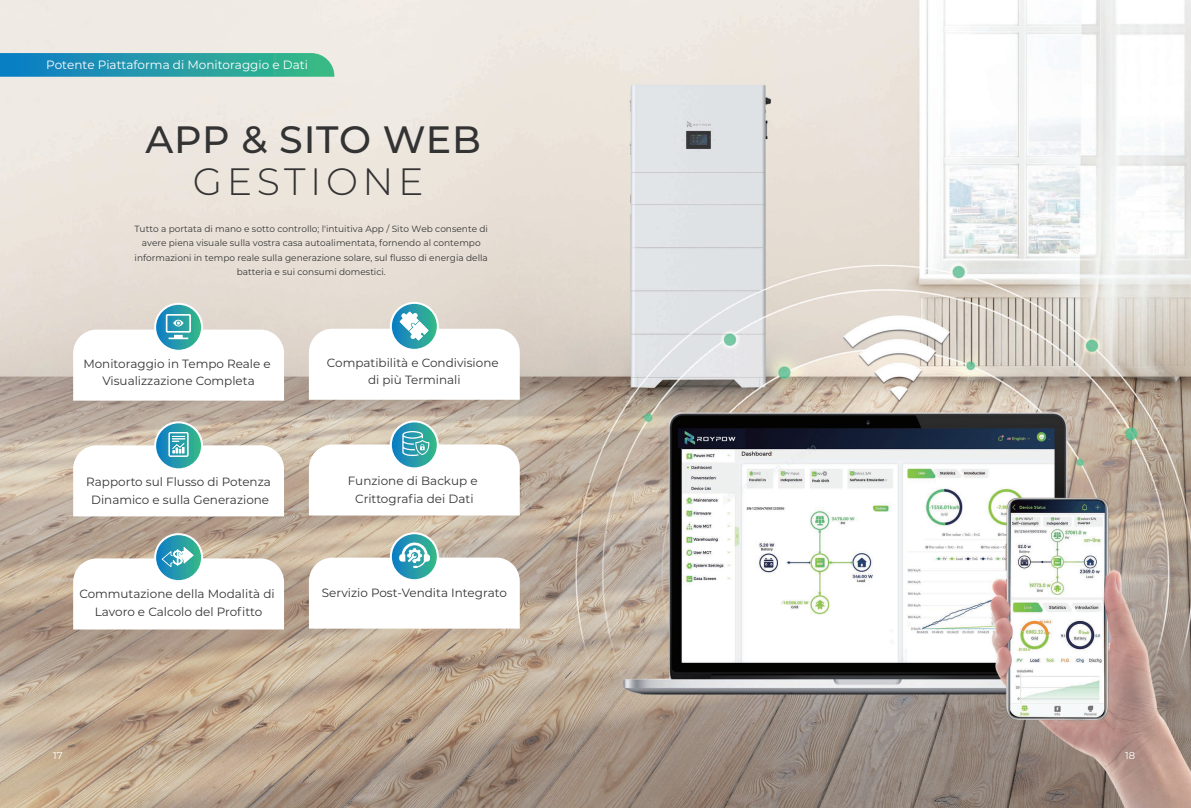
<style>
.page{position:relative;width:1191px;height:808px;background:#fff}
.page>*{position:absolute;margin:0;border:0;box-sizing:border-box;transform-origin:0 0}
.t1{font:500 38.1px "Montserrat";letter-spacing:.02em;color:#333334}
.t2{font:300 38.1px "Montserrat";letter-spacing:.12em;color:#333334}
.t3{font:12px/17.4px "Montserrat";color:#343434;text-align:center}
.t4{font:12px "Montserrat";color:#fff}
.t5{font:10px "Montserrat";color:#fff}
.t6{font:9px/14.5px "Montserrat";color:#343434;text-align:center}
</style>
<div class="page">
<img style="left:0;top:0;width:1191px;height:808px">
<svg style="left:155px;top:304px;width:47px;height:47px"></svg>
<svg style="left:391px;top:303px;width:47px;height:47px"></svg>
<svg style="left:155px;top:422px;width:47px;height:47px"></svg>
<svg style="left:391px;top:421px;width:47px;height:47px"></svg>
<svg style="left:155px;top:534px;width:47px;height:47px"></svg>
<svg style="left:391px;top:533px;width:47px;height:47px"></svg>
<svg style="left:73px;top:314px;width:211px;height:87px"></svg>
<svg style="left:309px;top:312px;width:211px;height:88px"></svg>
<svg style="left:73px;top:432px;width:211px;height:84px"></svg>
<svg style="left:309px;top:431px;width:211px;height:84px"></svg>
<svg style="left:73px;top:547px;width:211px;height:82px"></svg>
<svg style="left:309px;top:542px;width:211px;height:87px"></svg>
<div style="left:914px;top:527px;width:7px;height:19px;background:#fff"></div>
<svg style="left:0;top:53px;width:335px;height:24px;background:#299da8"></svg>
<p class="t4" style="left:46px;top:57px;width:263px">Potente Piattaforma di Monitoraggio e Dati</p>
<h1 class="t1" style="left:146px;top:113px;width:337px">APP &amp; SITO WEB</h1>
<h1 class="t2" style="left:193px;top:155px;width:232px">GESTIONE</h1>
<p class="t6" style="left:134px;top:221px;width:355px">Tutto a portata di mano e sotto controllo; l'intuitiva App / Sito Web consente di avere piena visuale sulla vostra casa autoalimentata, fornendo al contempo informazioni in tempo reale sulla generazione solare, sul flusso di energia della batteria e sui consumi domestici.</p>
<p class="t3" style="left:83px;top:354px;width:189px">Monitoraggio in Tempo Reale e<br>Visualizzazione Completa</p>
<p class="t3" style="left:327px;top:353px;width:173px">Compatibilità e Condivisione di più Terminali</p>
<p class="t3" style="left:86px;top:473px;width:186px">Rapporto sul Flusso di Potenza<br>Dinamico e sulla Generazione</p>
<p class="t3" style="left:348px;top:472px;width:131px">Funzione di Backup e<br>Crittografia dei Dati</p>
<p class="t3" style="left:79px;top:585px;width:197px">Commutazione della Modalità di<br>Lavoro e Calcolo del Profitto</p>
<p class="t3" style="left:322px;top:584px;width:187px">Servizio Post-Vendita Integrato</p>
<p class="t5" style="left:53px;top:749px;width:11px">17</p>
<p class="t5" style="left:1125px;top:749px;width:11px">18</p>
</div>
